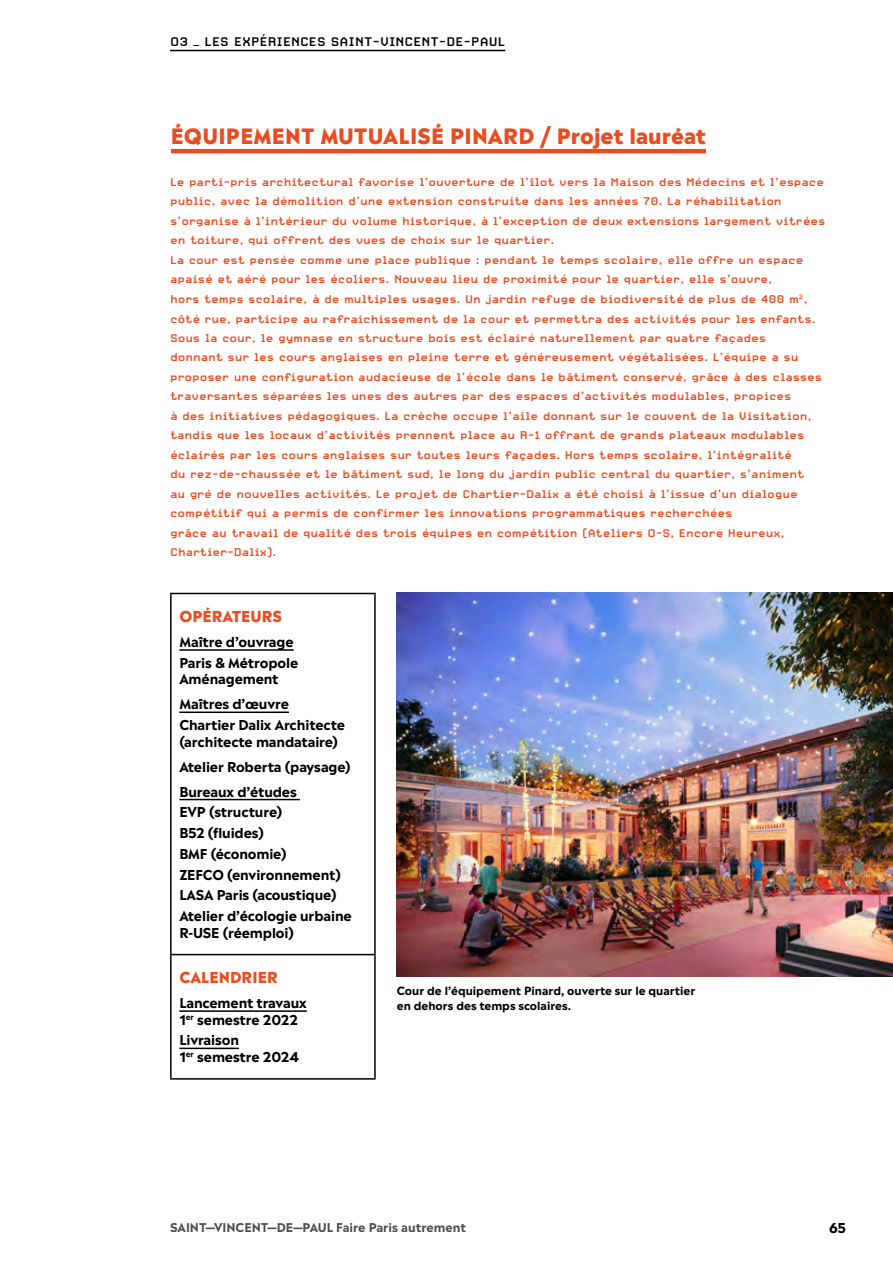
<style>
.page{position:relative;width:893px;height:1263px;background:#fff}
.page>*{position:absolute;margin:0;border:0;box-sizing:border-box;transform-origin:0 0}
.t1{font:800 21px "Madera";letter-spacing:.005em;color:#e94c21}
.t2{font:700 15px "Carbon";color:#000}
.t3{font:800 15px "Madera";color:#e94e21}
.t4{font:700 13.5px/19.5px "Carbon";letter-spacing:-.01em;color:#e94c21}
.t5{font:700 13.5px/20.7px "Madera";letter-spacing:-.01em;color:#000}
.t6{font:700 12px "Madera";color:#000}
.t7{font:700 11.25px/15px "Madera";color:#000}
</style>
<div class="page">
<hr style="left:170px;top:50px;width:335px;height:1px;background:#000">
<hr style="left:171px;top:149px;width:535px;height:4px;background:#e94c21">
<hr style="left:170px;top:593px;width:206px;height:1px;background:#000">
<hr style="left:170px;top:594px;width:2px;height:360px;background:#000">
<hr style="left:374px;top:594px;width:2px;height:360px;background:#000">
<hr style="left:170px;top:954px;width:206px;height:1px;background:#000">
<hr style="left:170px;top:955px;width:2px;height:123px;background:#000">
<hr style="left:374px;top:955px;width:2px;height:123px;background:#000">
<hr style="left:170px;top:1078px;width:206px;height:2px;background:#000">
<hr style="left:179px;top:649px;width:115px;height:2px;background:#000">
<hr style="left:179px;top:711px;width:110px;height:2px;background:#000">
<hr style="left:179px;top:799px;width:121px;height:1px;background:#000">
<hr style="left:179px;top:1010px;width:128px;height:2px;background:#000">
<hr style="left:179px;top:1047px;width:60px;height:2px;background:#000">
<img style="left:397px;top:593px;width:496px;height:384px">
<p class="t2" style="left:170px;top:34px;width:337px">O3 — LES EXPÉRIENCES SAINT-VINCENT-DE-PAUL</p>
<h1 class="t1" style="left:171px;top:117px;width:537px">ÉQUIPEMENT MUTUALISÉ PINARD / Projet lauréat</h1>
<p class="t4" style="left:170px;top:172px;width:657px">Le parti-pris architectural favorise l’ouverture de l’îlot vers la Maison des Médecins et l’espace public, avec la démolition d’une extension construite dans les années 70. La réhabilitation s’organise à l’intérieur du volume historique, à l’exception de deux extensions largement vitrées en toiture, qui offrent des vues de choix sur le quartier.<br>La cour est pensée comme une place publique : pendant le temps scolaire, elle offre un espace apaisé et aéré pour les écoliers. Nouveau lieu de proximité pour le quartier, elle s’ouvre,<br>hors temps scolaire, à de multiples usages. Un jardin refuge de biodiversité de plus de 400 m<sup>2</sup>, côté rue, participe au rafraichissement de la cour et permettra des activités pour les enfants.<br>Sous la cour, le gymnase en structure bois est éclairé naturellement par quatre façades<br>donnant sur les cours anglaises en pleine terre et généreusement végétalisées. L’équipe a su proposer une configuration audacieuse de l’école dans le bâtiment conservé, grâce à des classes traversantes séparées les unes des autres par des espaces d’activités modulables, propices<br>à des initiatives pédagogiques. La crèche occupe l’aile donnant sur le couvent de la Visitation, tandis que les locaux d’activités prennent place au R-1 offrant de grands plateaux modulables éclairés par les cours anglaises sur toutes leurs façades. Hors temps scolaire, l’intégralité<br>du rez-de-chaussée et le bâtiment sud, le long du jardin public central du quartier, s’animent<br>au gré de nouvelles activités. Le projet de Chartier-Dalix a été choisi à l’issue d’un dialogue compétitif qui a permis de confirmer les innovations programmatiques recherchées<br>grâce au travail de qualité des trois équipes en compétition (Ateliers O-S, Encore Heureux, Chartier-Dalix).</p>
<p class="t3" style="left:179px;top:603px;width:104px">OPÉRATEURS</p>
<p class="t5" style="left:179px;top:630px;width:120px">Maître d’ouvrage<br>Paris &amp; Métropole</p>
<p class="t5" style="left:179px;top:665px;width:111px;line-height:25px">Aménagement<br>Maîtres d’œuvre</p>
<p class="t5" style="left:179px;top:715px;width:167px;line-height:16.5px">Chartier Dalix Architecte (architecte mandataire)</p>
<p class="t5" style="left:179px;top:752px;width:173px;line-height:25px">Atelier Roberta (paysage)<br>Bureaux d’études</p>
<p class="t5" style="left:179px;top:800px;width:174px">EVP (structure)<br>B52 (fluides)<br>BMF (économie)<br>ZEFCO (environnement)<br>LASA Paris (acoustique)<br>Atelier d’écologie urbaine</p>
<p class="t5" style="left:179px;top:920px;width:116px">R-USE (réemploi)</p>
<p class="t3" style="left:179px;top:964px;width:100px">CALENDRIER</p>
<p class="t5" style="left:179px;top:993px;width:129px;line-height:16.5px">Lancement travaux<br>1<sup>er</sup> semestre 2022</p>
<p class="t5" style="left:179px;top:1030px;width:121px;line-height:16.5px">Livraison<br>1<sup>er</sup> semestre 2024</p>
<p class="t7" style="left:397px;top:981px;width:300px">Cour de l’équipement Pinard, ouverte sur le quartier en dehors des temps scolaires.</p>
<p class="t6" style="left:170px;top:1217px;width:297px">SAINT—VINCENT—DE—PAUL Faire Paris autrement</p>
<p class="t5" style="left:829px;top:1216px;width:18px">65</p>
</div>
